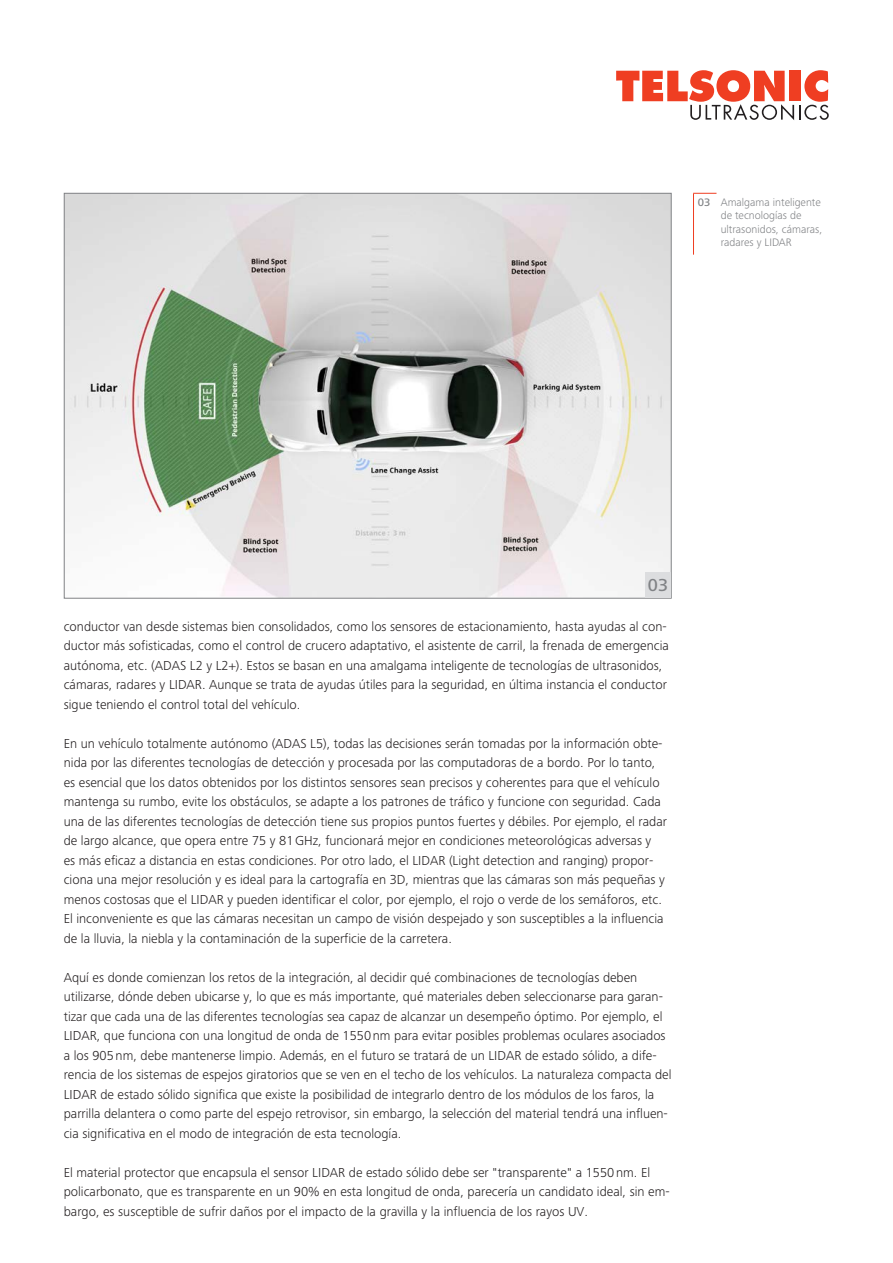
<style>
.page{position:relative;width:893px;height:1263px;background:#fff}
.page>*{position:absolute;margin:0;border:0;box-sizing:border-box;transform-origin:0 0}
.t1{font:500 18px "Frutiger Next LTW1 G";color:#808285}
.Lauftext_9_13pt{font:300 13.5px/19.5px "Frutiger Next LTW1 G";color:#231f20}
.Legende_7_5_9pt{font:300 11.25px/13.5px "Frutiger Next LTW1 G";color:#808285}
.Legende_7_5_9pt__med{font:500 11.25px "Frutiger Next LTW1 G";color:#808285}
</style>
<div class="page">
<svg style="left:616px;top:70px;width:213px;height:50px"></svg>
<svg style="left:63px;top:193px;width:609px;height:406px;background:#cfd2cd"></svg>
<div style="left:645px;top:572px;width:26px;height:26px;background:#dcdddf"></div>
<svg style="left:693px;top:193px;width:23px;height:1px"></svg>
<hr style="left:693px;top:194px;width:1px;height:61px;background:#ef3e22">
<p class="Legende_7_5_9pt__med" style="left:698px;top:195px;width:14px">03</p>
<p class="Legende_7_5_9pt" style="left:721px;top:195px;width:103px">Amalgama inteligente de tecnologías de ultrasonidos, cámaras, radares y LIDAR</p>
<p class="t1" style="left:648px;top:575px;width:22px">03</p>
<p class="Lauftext_9_13pt" style="left:64px;top:616px;width:607px">conductor van desde sistemas bien consolidados, como los sensores de estacionamiento, hasta ayudas al con&shy;ductor más sofisticadas, como el control de crucero adaptativo, el asistente de carril, la frenada de emergencia autónoma, etc. (ADAS L2 y L2+). Estos se basan en una amalgama inteligente de tecnologías de ultrasonidos, cámaras, radares y LIDAR. Aunque se trata de ayudas útiles para la seguridad, en última instancia el conductor sigue teniendo el control total del vehículo.</p>
<p class="Lauftext_9_13pt" style="left:64px;top:733px;width:605px">En un vehículo totalmente autónomo (ADAS L5), todas las decisiones serán tomadas por la información obte&shy;nida por las diferentes tecnologías de detección y procesada por las computadoras de a bordo. Por lo tanto, es esencial que los datos obtenidos por los distintos sensores sean precisos y coherentes para que el vehículo mantenga su rumbo, evite los obstáculos, se adapte a los patrones de tráfico y funcione con seguridad. Cada una de las diferentes tecnologías de detección tiene sus propios puntos fuertes y débiles. Por ejemplo, el radar de largo alcance, que opera entre 75 y 81GHz, funcionará mejor en condiciones meteorológicas adversas y<br>es más eficaz a distancia en estas condiciones. Por otro lado, el LIDAR (Light detection and ranging) propor&shy;ciona una mejor resolución y es ideal para la cartografía en 3D, mientras que las cámaras son más pequeñas y menos costosas que el LIDAR y pueden identificar el color, por ejemplo, el rojo o verde de los semáforos, etc.<br>El inconveniente es que las cámaras necesitan un campo de visión despejado y son susceptibles a la influencia de la lluvia, la niebla y la contaminación de la superficie de la carretera.</p>
<p class="Lauftext_9_13pt" style="left:64px;top:967px;width:609px">Aquí es donde comienzan los retos de la integración, al decidir qué combinaciones de tecnologías deben utilizarse, dónde deben ubicarse y, lo que es más importante, qué materiales deben seleccionarse para garan&shy;tizar que cada una de las diferentes tecnologías sea capaz de alcanzar un desempeño óptimo. Por ejemplo, el LIDAR, que funciona con una longitud de onda de 1550nm para evitar posibles problemas oculares asociados a los 905nm, debe mantenerse limpio. Además, en el futuro se tratará de un LIDAR de estado sólido, a dife&shy;rencia de los sistemas de espejos giratorios que se ven en el techo de los vehículos. La naturaleza compacta del LIDAR de estado sólido significa que existe la posibilidad de integrarlo dentro de los módulos de los faros, la parrilla delantera o como parte del espejo retrovisor, sin embargo, la selección del material tendrá una influen&shy;cia significativa en el modo de integración de esta tecnología.</p>
<p class="Lauftext_9_13pt" style="left:64px;top:1162px;width:607px">El material protector que encapsula el sensor LIDAR de estado sólido debe ser "transparente" a 1550nm. El policarbonato, que es transparente en un 90% en esta longitud de onda, parecería un candidato ideal, sin em&shy;bargo, es susceptible de sufrir daños por el impacto de la gravilla y la influencia de los rayos UV.</p>
</div>
